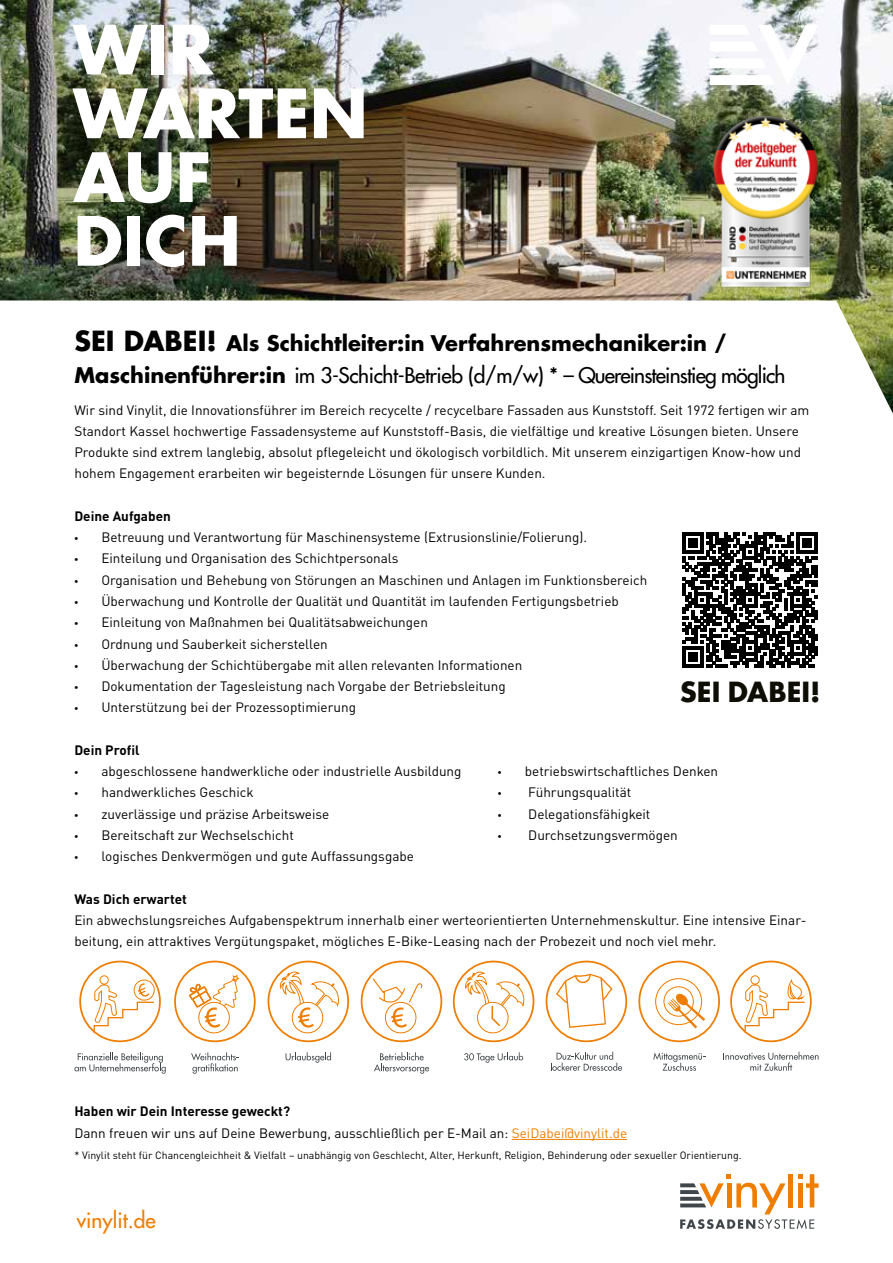
<style>
.page{position:relative;width:893px;height:1263px;background:#fff}
.page>*{position:absolute;margin:0;border:0;box-sizing:border-box;transform-origin:0 0}
.t1{font:700 66px/63.8px "Futura LT Pro";color:#fff}
.t2{font:700 27px "Futura LT Pro";color:#0e0e04}
.t3{font:700 21px/32px "Futura LT Pro";color:#000}
.t4{font:500 21px "Futura LT Pro";color:#ef7d00}
.t5{font:13.5px/21.3px "DIN Pro";color:#000}
.t6{font:700 13.5px "DIN Pro";color:#000}
.t7{font:10.5px "DIN Pro";color:#000}
.s1{font-size:27px}
.s2{font-weight:500}
.s3{font-family:"Myriad Pro"}
.s4{font-weight:700}
.s5{color:#ef7d00}
</style>
<div class="page">
<img style="left:0;top:0;width:892px;height:300px">
<svg style="left:680px;top:1174px;width:139px;height:55px"></svg>
<svg style="left:710px;top:25px;width:109px;height:60px"></svg>
<svg style="left:0;top:300px;width:893px;height:368px"></svg>
<img style="left:703px;top:112px;width:126px;height:182px">
<hr style="left:512px;top:1139px;width:115px;height:1px;background:#ef7d00">
<svg style="left:723px;top:1052px;width:96px;height:19px"></svg>
<div style="left:730px;top:961px;width:82px;height:81px;border:2px solid #ef7d00;border-radius:50%"></div>
<svg style="left:744px;top:975px;width:62px;height:59px"></svg>
<svg style="left:551px;top:1052px;width:71px;height:19px"></svg>
<div style="left:546px;top:961px;width:81px;height:81px;border:2px solid #ef7d00;border-radius:50%"></div>
<svg style="left:556px;top:974px;width:56px;height:54px"></svg>
<svg style="left:653px;top:1052px;width:52px;height:19px"></svg>
<div style="left:638px;top:961px;width:82px;height:81px;border:2px solid #ef7d00;border-radius:50%"></div>
<div style="left:655px;top:978px;width:47px;height:47px;border:1px solid #ef7d00;border-radius:50%"></div>
<div style="left:664px;top:986px;width:30px;height:30px;border:1px solid #ef7d00;border-radius:50%"></div>
<svg style="left:668px;top:993px;width:37px;height:35px"></svg>
<svg style="left:74px;top:1052px;width:92px;height:22px"></svg>
<div style="left:79px;top:961px;width:82px;height:81px;border:2px solid #ef7d00;border-radius:50%"></div>
<svg style="left:93px;top:975px;width:63px;height:59px"></svg>
<svg style="left:286px;top:1052px;width:45px;height:11px"></svg>
<div style="left:268px;top:961px;width:81px;height:81px;border:2px solid #ef7d00;border-radius:50%"></div>
<svg style="left:280px;top:971px;width:59px;height:64px"></svg>
<svg style="left:191px;top:1052px;width:48px;height:22px"></svg>
<div style="left:174px;top:961px;width:82px;height:81px;border:2px solid #ef7d00;border-radius:50%"></div>
<svg style="left:189px;top:974px;width:51px;height:61px"></svg>
<svg style="left:464px;top:1052px;width:59px;height:11px"></svg>
<div style="left:453px;top:961px;width:81px;height:81px;border:2px solid #ef7d00;border-radius:50%"></div>
<svg style="left:465px;top:971px;width:60px;height:64px"></svg>
<svg style="left:374px;top:1052px;width:55px;height:22px"></svg>
<div style="left:361px;top:961px;width:81px;height:81px;border:2px solid #ef7d00;border-radius:50%"></div>
<svg style="left:371px;top:977px;width:53px;height:58px"></svg>
<svg style="left:683px;top:533px;width:135px;height:135px"></svg>
<h1 class="t1" style="left:73px;top:16px;width:296px">WIR<br>WARTEN<br>AUF<br>DICH</h1>
<h3 class="t3" style="left:74px;top:326px;width:713px"><span class="s1">SEI DABEI!</span> Als Schichtleiter:in Verfahrensmechaniker:in /<br>Maschinenführer:in <span class="s2">im 3-Schicht-Betrieb (d/m/w) * – Quereinsteinstieg möglich</span></h3>
<p class="t5" style="left:74px;top:398px;width:736px">Wir sind Vinylit, die Innovationsführer im Bereich recycelte / recycelbare Fassaden aus Kunststoff. Seit 1972 fertigen wir am Standort Kassel hochwertige Fassadensysteme auf Kunststoff-Basis, die vielfältige und kreative Lösungen bieten. Unsere Produkte sind extrem langlebig, absolut pflegeleicht und ökologisch vorbildlich. Mit unserem einzigartigen Know-how und hohem Engagement erarbeiten wir begeisternde Lösungen für unsere Kunden.</p>
<p class="t6" style="left:74px;top:505px;width:98px">Deine Aufgaben</p>
<p class="t5" style="left:74px;top:525px;width:514px"><span class="s3">•</span> Betreuung und Verantwortung für Maschinensysteme (Extrusionslinie/Folierung).</p>
<p class="t5" style="left:74px;top:547px;width:326px"><span class="s3">•</span> Einteilung und Organisation des Schichtpersonals</p>
<p class="t5" style="left:74px;top:568px;width:574px"><span class="s3">•</span> Organisation und Behebung von Störungen an Maschinen und Anlagen im Funktionsbereich</p>
<p class="t5" style="left:74px;top:589px;width:546px"><span class="s3">•</span> Überwachung und Kontrolle der Qualität und Quantität im laufenden Fertigungsbetrieb</p>
<p class="t5" style="left:74px;top:610px;width:355px"><span class="s3">•</span> Einleitung von Maßnahmen bei Qualitätsabweichungen</p>
<p class="t5" style="left:74px;top:632px;width:255px"><span class="s3">•</span> Ordnung und Sauberkeit sicherstellen</p>
<p class="t5" style="left:74px;top:653px;width:449px"><span class="s3">•</span> Überwachung der Schichtübergabe mit allen relevanten Informationen</p>
<p class="t5" style="left:74px;top:674px;width:433px"><span class="s3">•</span> Dokumentation der Tagesleistung nach Vorgabe der Betriebsleitung</p>
<p class="t5" style="left:74px;top:695px;width:283px"><span class="s3">•</span> Unterstützung bei der Prozessoptimierung</p>
<p class="t6" style="left:74px;top:739px;width:67px">Dein Profil</p>
<p class="t5" style="left:74px;top:759px;width:389px"><span class="s3">•</span> abgeschlossene handwerkliche oder industrielle Ausbildung</p>
<p class="t5" style="left:74px;top:780px;width:181px"><span class="s3">•</span> handwerkliches Geschick</p>
<p class="t5" style="left:74px;top:802px;width:256px"><span class="s3">•</span> zuverlässige und präzise Arbeitsweise</p>
<p class="t5" style="left:74px;top:823px;width:221px"><span class="s3">•</span> Bereitschaft zur Wechselschicht</p>
<p class="t5" style="left:74px;top:844px;width:341px"><span class="s3">•</span> logisches Denkvermögen und gute Auffassungsgabe</p>
<p class="t6" style="left:74px;top:887px;width:114px">Was Dich erwartet</p>
<p class="t5" style="left:74px;top:908px;width:734px">Ein abwechslungsreiches Aufgabenspektrum innerhalb einer werteorientierten Unternehmenskultur. Eine intensive Einar&shy;beitung, ein attraktives Vergütungspaket, mögliches E-Bike-Leasing nach der Probezeit und noch viel mehr.</p>
<h2 class="t2" style="left:680px;top:671px;width:142px">SEI DABEI!</h2>
<p class="t5" style="left:498px;top:759px;width:222px"><span class="s3">•</span> betriebswirtschaftliches Denken</p>
<p class="t5" style="left:498px;top:780px;width:135px"><span class="s3">•</span> Führungsqualität</p>
<p class="t5" style="left:498px;top:802px;width:154px"><span class="s3">•</span> Delegationsfähigkeit</p>
<p class="t5" style="left:498px;top:823px;width:181px"><span class="s3">•</span> Durchsetzungsvermögen</p>
<p class="t5" style="left:74px;top:1099px;width:554px"><span class="s4">Haben wir Dein Interesse geweckt?<br></span>Dann freuen wir uns auf Deine Bewerbung, ausschließlich per E-Mail an: <span class="s5">SeiDabei@vinylit.de</span></p>
<p class="t7" style="left:74px;top:1147px;width:669px">* Vinylit steht für Chancengleichheit &amp; Vielfalt – unabhängig von Geschlecht, Alter, Herkunft, Religion, Behinderung oder sexueller Orientierung.</p>
<h3 class="t4" style="left:77px;top:1205px;width:80px">vinylit.de</h3>
</div>
